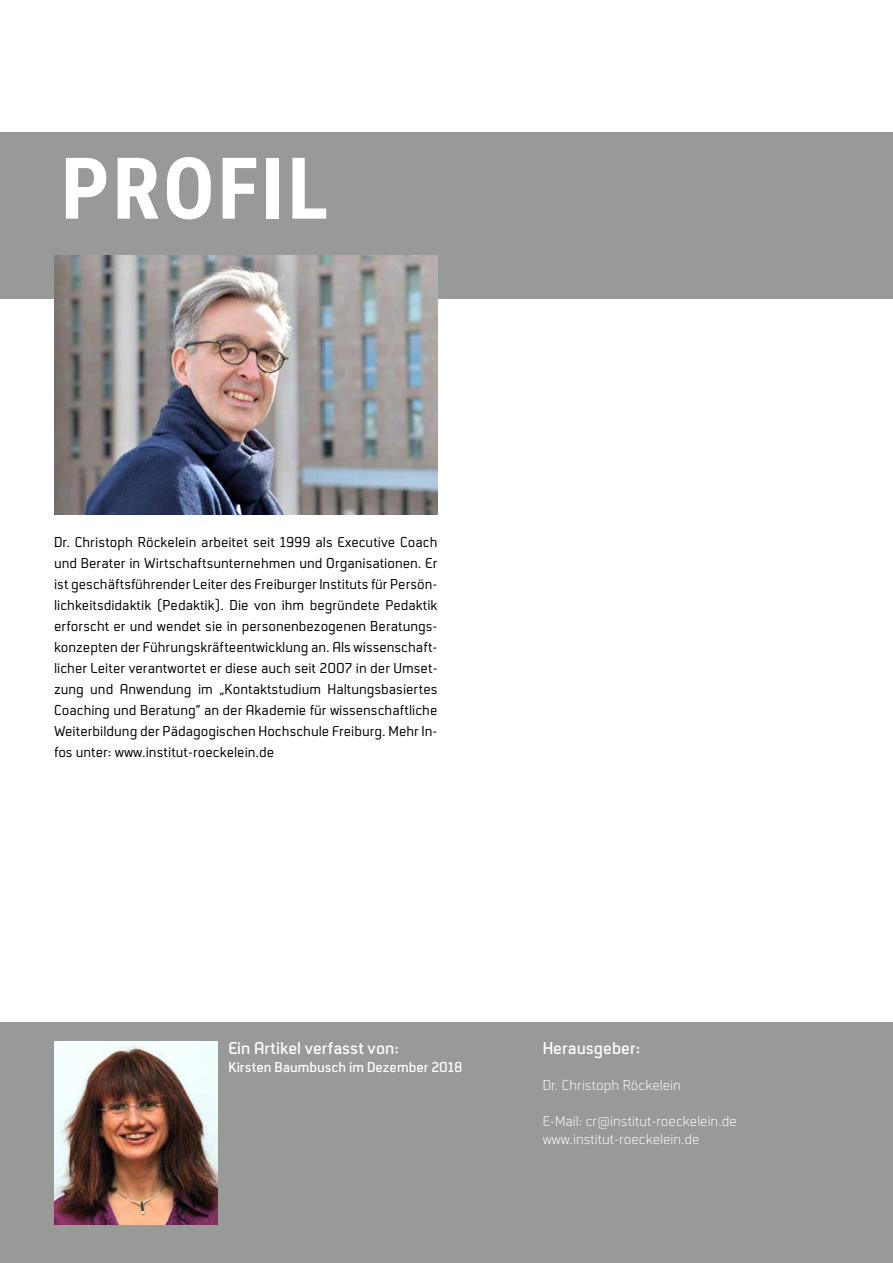
<style>
.page{position:relative;width:893px;height:1263px;background:#fff}
.page>*{position:absolute;margin:0;border:0;box-sizing:border-box;transform-origin:0 0}
.t1{font:700 85.5px "Roboto Condensed";letter-spacing:.035em;color:#fff}
.t2{font:600 18px "Neustadt";color:#fff}
.t3{font:15px/21px "Neustadt";color:#000;text-align:justify}
.t4{font:300 15px/18px "Neustadt";color:#fff}
.t5{font:600 15px "Neustadt";color:#fff}
</style>
<div class="page">
<div style="left:0;top:1023px;width:893px;height:240px;background:#979a97"></div>
<img style="left:54px;top:1042px;width:163px;height:183px">
<div style="left:0;top:133px;width:893px;height:166px;background:#979a97"></div>
<img style="left:54px;top:256px;width:383px;height:259px">
<h1 class="t1" style="left:61px;top:128px;width:269px">PROFIL</h1>
<p class="t3" style="left:54px;top:532px;width:385px">Dr. Christoph Röckelein arbeitet seit 1999 als Executive Coach und Berater in Wirtschaftsunternehmen und Organisationen. Er ist geschäftsführender Leiter des Freiburger Instituts für Persön&shy;lichkeitsdidaktik (Pedaktik). Die von ihm begründete Pedaktik erforscht er und wendet sie in personenbezogenen Beratungs&shy;konzepten der Führungskräfteentwicklung an. Als wissenschaft&shy;licher Leiter verantwortet er diese auch seit 2007 in der Umset&shy;zung und Anwendung im „Kontaktstudium Haltungsbasiertes Coaching und Beratung“ an der Akademie für wissenschaftliche Weiterbildung der Pädagogischen Hochschule Freiburg. Mehr In&shy;fos unter: www.institut-roeckelein.de</p>
<p class="t2" style="left:228px;top:1038px;width:172px">Ein Artikel verfasst von:</p>
<p class="t5" style="left:228px;top:1059px;width:236px">Kirsten Baumbusch im Dezember 2018</p>
<p class="t2" style="left:543px;top:1038px;width:99px">Herausgeber:</p>
<p class="t4" style="left:543px;top:1076px;width:140px">Dr. Christoph Röckelein</p>
<p class="t4" style="left:543px;top:1112px;width:196px">E-Mail: cr@institut-roeckelein.de www.institut-roeckelein.de</p>
</div>
